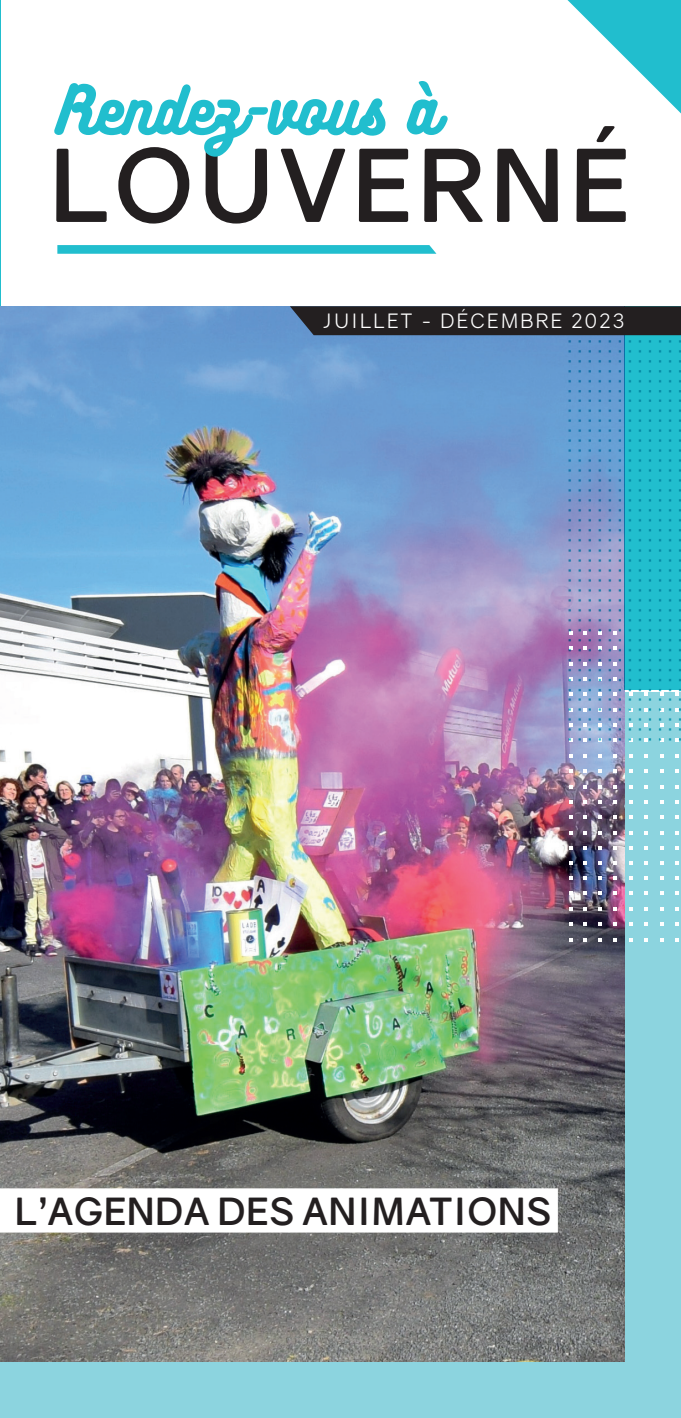
<style>
.page{position:relative;width:681px;height:1418px;background:#fff}
.page>*{position:absolute;margin:0;border:0;box-sizing:border-box;transform-origin:0 0}
.t1{font:700 100px "Gravity";letter-spacing:.05em;color:#231f20}
.t2{font:60px "Bukhari Script";color:#21bece}
.t3{font:700 37.4px "Gravity";letter-spacing:.01em;color:#231f20}
.t4{font:20px "Gravity";letter-spacing:.11em;color:#fff}
</style>
<div class="page">
<div style="left:0;top:693px;width:680px;height:724px;background:#8cd4df"></div>
<img style="left:0;top:306px;width:624px;height:1055px">
<div style="left:0;top:1188px;width:557px;height:44px;background:#fff"></div>
<svg style="left:613px;top:937px;width:4px;height:4px"></svg>
<svg style="left:598px;top:937px;width:3px;height:4px"></svg>
<svg style="left:582px;top:937px;width:4px;height:4px"></svg>
<svg style="left:675px;top:922px;width:3px;height:4px"></svg>
<svg style="left:660px;top:922px;width:3px;height:4px"></svg>
<svg style="left:644px;top:922px;width:3px;height:4px"></svg>
<svg style="left:629px;top:922px;width:3px;height:4px"></svg>
<svg style="left:613px;top:922px;width:4px;height:4px"></svg>
<svg style="left:598px;top:922px;width:3px;height:4px"></svg>
<svg style="left:582px;top:922px;width:4px;height:4px"></svg>
<svg style="left:613px;top:907px;width:4px;height:3px"></svg>
<svg style="left:582px;top:907px;width:4px;height:3px"></svg>
<svg style="left:675px;top:891px;width:3px;height:4px"></svg>
<svg style="left:660px;top:891px;width:3px;height:4px"></svg>
<svg style="left:644px;top:891px;width:3px;height:4px"></svg>
<svg style="left:629px;top:891px;width:3px;height:4px"></svg>
<svg style="left:613px;top:891px;width:4px;height:4px"></svg>
<svg style="left:598px;top:891px;width:3px;height:4px"></svg>
<svg style="left:582px;top:891px;width:4px;height:4px"></svg>
<svg style="left:613px;top:876px;width:4px;height:3px"></svg>
<svg style="left:582px;top:876px;width:4px;height:3px"></svg>
<svg style="left:613px;top:861px;width:4px;height:3px"></svg>
<svg style="left:582px;top:861px;width:4px;height:3px"></svg>
<svg style="left:569px;top:937px;width:3px;height:4px"></svg>
<svg style="left:569px;top:922px;width:3px;height:4px"></svg>
<svg style="left:569px;top:891px;width:3px;height:4px"></svg>
<svg style="left:613px;top:846px;width:4px;height:3px"></svg>
<svg style="left:582px;top:846px;width:4px;height:3px"></svg>
<svg style="left:613px;top:831px;width:4px;height:3px"></svg>
<svg style="left:582px;top:831px;width:4px;height:3px"></svg>
<svg style="left:675px;top:815px;width:3px;height:4px"></svg>
<svg style="left:660px;top:815px;width:3px;height:4px"></svg>
<svg style="left:644px;top:815px;width:3px;height:4px"></svg>
<svg style="left:629px;top:815px;width:3px;height:4px"></svg>
<svg style="left:613px;top:815px;width:4px;height:4px"></svg>
<svg style="left:598px;top:815px;width:3px;height:4px"></svg>
<svg style="left:582px;top:815px;width:4px;height:4px"></svg>
<svg style="left:613px;top:800px;width:4px;height:3px"></svg>
<svg style="left:582px;top:800px;width:4px;height:3px"></svg>
<svg style="left:613px;top:785px;width:4px;height:3px"></svg>
<svg style="left:582px;top:785px;width:4px;height:3px"></svg>
<svg style="left:675px;top:769px;width:3px;height:4px"></svg>
<svg style="left:660px;top:769px;width:3px;height:4px"></svg>
<svg style="left:644px;top:769px;width:3px;height:4px"></svg>
<svg style="left:629px;top:769px;width:3px;height:4px"></svg>
<svg style="left:613px;top:769px;width:4px;height:4px"></svg>
<svg style="left:598px;top:769px;width:3px;height:4px"></svg>
<svg style="left:582px;top:769px;width:4px;height:4px"></svg>
<svg style="left:613px;top:754px;width:4px;height:3px"></svg>
<svg style="left:582px;top:754px;width:4px;height:3px"></svg>
<svg style="left:569px;top:815px;width:3px;height:4px"></svg>
<svg style="left:569px;top:769px;width:3px;height:4px"></svg>
<img style="left:567px;top:335px;width:113px;height:409px">
<svg style="left:57px;top:245px;width:379px;height:9px;background:#2ac0cf"></svg>
<svg style="left:567px;top:0;width:113px;height:113px"></svg>
<div style="left:290px;top:306px;width:390px;height:29px;background:#231f20"></div>
<p class="t2" style="left:57px;top:77px;width:383px">Rendez-vous à</p>
<p class="t1" style="left:49px;top:123px;width:582px">LOUVERNÉ</p>
<p class="t4" style="left:322px;top:309px;width:303px">JUILLET - DÉCEMBRE 2023</p>
<p class="t3" style="left:15px;top:1187px;width:537px">L’AGENDA DES ANIMATIONS</p>
</div>
